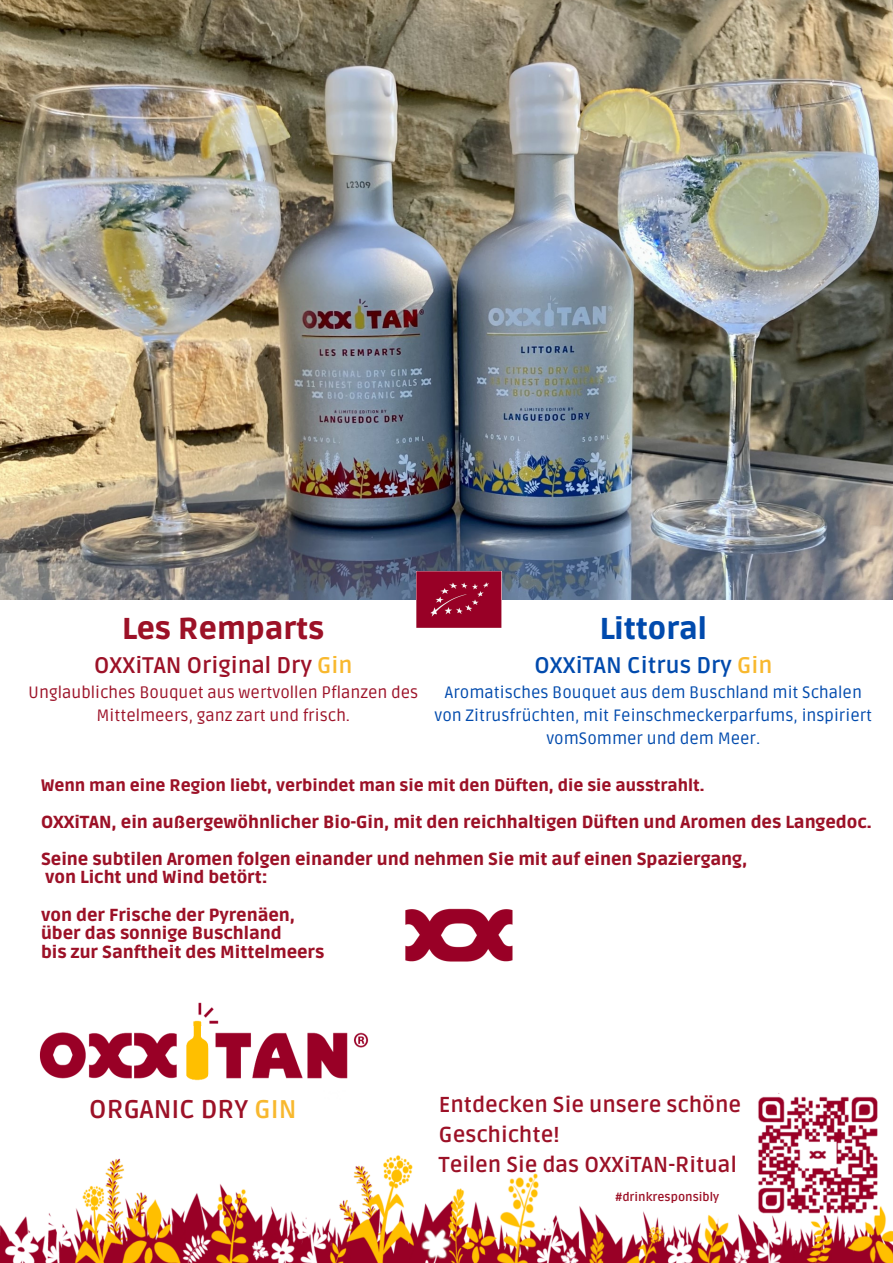
<style>
.page{position:relative;width:893px;height:1263px;background:#fff}
.page>*{position:absolute;margin:0;border:0;box-sizing:border-box;transform-origin:0 0}
.t1{font:900 30px "Ruda";color:#9c1127}
.t2{font:900 30px "Ruda";color:#004aad}
.t3{font:700 25.5px "Ruda";color:#9c1127}
.t4{font:700 22.5px "Ruda";color:#9c1127}
.t5{font:700 22.5px "Ruda";color:#004aad}
.t6{font:700 21.6px/29.8px "Ruda";color:#9c1127}
.t7{font:900 17.33px/18.6px "Ruda";color:#9c1127}
.t8{font:16.5px/23.1px "Ruda";color:#004aad;text-align:center}
.t9{font:16.5px/23.1px "Ruda";color:#9c1127;text-align:center}
.t10{font:900 16.5px "Ruda";color:#9c1127}
.t11{font:700 12px "Ruda";color:#9c1127}
.s1{color:#f8b82e}
</style>
<div class="page">
<img style="left:0;top:1002px;width:893px;height:261px">
<div style="left:404px;top:1003px;width:489px;height:88px;background:#fff"></div>
<div style="left:354px;top:1100px;width:357px;height:51px;background:#fff"></div>
<div style="left:560px;top:1119px;width:171px;height:36px;background:#fff"></div>
<div style="left:20px;top:1103px;width:360px;height:46px;background:#fff"></div>
<img style="left:0;top:0;width:893px;height:600px">
<img style="left:417px;top:571px;width:84px;height:57px">
<img style="left:405px;top:908px;width:108px;height:54px">
<h4 class="t1" style="left:122px;top:611px;width:204px">Les Remparts</h4>
<h4 class="t4" style="left:94px;top:652px;width:260px">OXXiTAN Original Dry <span class="s1">Gin</span></h4>
<h4 class="t9" style="left:28px;top:681px;width:391px">Unglaubliches Bouquet aus wertvollen Pflanzen des<br>Mittelmeers, ganz zart und frisch.</h4>
<p class="t2" style="left:600px;top:611px;width:109px">Littoral</p>
<p class="t5" style="left:534px;top:652px;width:239px">OXXiTAN Citrus Dry <span class="s1">Gin</span></p>
<p class="t8" style="left:434px;top:681px;width:439px">Aromatisches Bouquet aus dem Buschland mit Schalen von Zitrusfrüchten, mit Feinschmeckerparfums, inspiriert vomSommer und dem Meer.</p>
<p class="t10" style="left:41px;top:776px;width:665px">Wenn man eine Region liebt, verbindet man sie mit den Düften, die sie ausstrahlt.</p>
<p class="t7" style="left:41px;top:813px;width:832px">OXXiTAN, ein außergewöhnlicher Bio-Gin, mit den reichhaltigen Düften und Aromen des Langedoc.</p>
<p class="t7" style="left:41px;top:850px;width:707px">Seine subtilen Aromen folgen einander und nehmen Sie mit auf einen Spaziergang, von Licht und Wind betört:</p>
<p class="t7" style="left:41px;top:906px;width:285px">von der Frische der Pyrenäen, über das sonnige Buschland<br>bis zur Sanftheit des Mittelmeers</p>
<h3 class="t3" style="left:89px;top:1095px;width:209px">ORGANIC DRY <span class="s1">GIN</span></h3>
<p class="t6" style="left:439px;top:1090px;width:304px">Entdecken Sie unsere schöne<br>Geschichte!<br>Teilen Sie das OXXiTAN-Ritual</p>
<h3 class="t11" style="left:615px;top:1190px;width:105px">#drinkresponsibly</h3>
</div>
